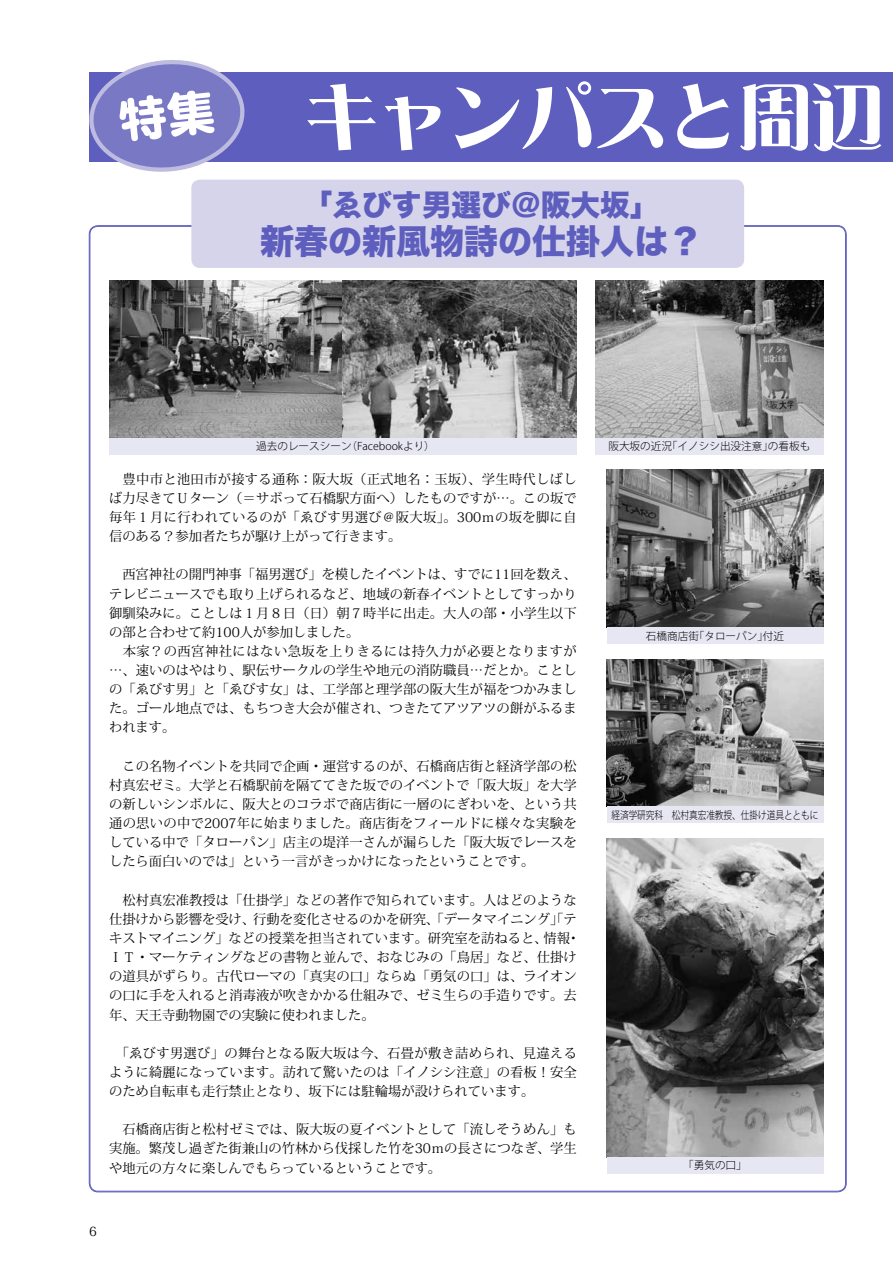
<style>
.page{position:relative;width:893px;height:1263px;background:#fff}
.page>*{position:absolute;margin:0;border:0;box-sizing:border-box;transform-origin:0 0}
.t1{font:72.3px "DF Lei Ga So Std W9";color:#fff}
.t2{font:34.05px "Hira Kaku Std W8";color:#5d5ebd}
.t3{font:29.7px "Hira Kaku Std W8";color:#5d5ebd}
.t4{font:13.35px/19.2px "Koz Min Pro";letter-spacing:.005em;color:#000;text-align:justify}
.t5{font:12.75px "Koz Min Pro";color:#000}
.t6{font:300 10.65px "Koz Go Pro";color:#000}
.t7{font:300 10.65px "Koz Go Pro";color:#000;scale:.82 1}
</style>
<div class="page">
<div style="left:89px;top:72px;width:804px;height:89px;background:#5d5ebd"></div>
<div style="left:191px;top:180px;width:553px;height:88px;background:#d6d4eb;border-radius:9px"></div>
<img style="left:109px;top:281px;width:468px;height:157px">
<div style="left:109px;top:438px;width:468px;height:16px;background:#e7e6f3"></div>
<img style="left:595px;top:281px;width:228px;height:157px">
<div style="left:595px;top:438px;width:228px;height:16px;background:#e7e6f3"></div>
<img style="left:607px;top:470px;width:216px;height:157px">
<div style="left:607px;top:627px;width:216px;height:17px;background:#e7e6f3"></div>
<img style="left:607px;top:838px;width:216px;height:319px">
<div style="left:607px;top:1157px;width:216px;height:17px;background:#e7e6f3"></div>
<img style="left:607px;top:659px;width:216px;height:147px">
<div style="left:607px;top:806px;width:216px;height:17px;background:#e7e6f3"></div>
<svg style="left:89px;top:60px;width:156px;height:112px"></svg>
<h1 class="t1" style="left:305px;top:78px;width:580px">キャンパスと周辺</h1>
<h3 class="t3" style="left:303px;top:188px;width:359px">「ゑびす男選び＠阪大坂」</h3>
<h2 class="t2" style="left:260px;top:222px;width:444px">新春の新風物詩の仕掛人は？</h2>
<p class="t6" style="left:256px;top:439px;width:180px">過去のレースシーン（Facebookより）</p>
<p class="t6" style="left:608px;top:439px;width:203px">阪大坂の近況「イノシシ出没注意」の看板も</p>
<p class="t4" style="left:109px;top:469px;width:469px">　豊中市と池田市が接する通称：阪大坂（正式地名：玉坂）、学生時代しばしば力尽きてＵターン（＝サボって石橋駅方面へ）したものですが…。この坂で毎年１月に行われているのが「ゑびす男選び＠阪大坂」。300ｍの坂を脚に自信のある？参加者たちが駆け上がって行きます。</p>
<p class="t4" style="left:109px;top:564px;width:469px;text-align:left">　西宮神社の開門神事「福男選び」を模したイベントは、すでに11回を数え、テレビニュースでも取り上げられるなど、地域の新春イベントとしてすっかり御馴染みに。ことしは１月８日（日）朝７時半に出走。大人の部・小学生以下の部と合わせて約100人が参加しました。<br>　本家？の西宮神社にはない急坂を上りきるには持久力が必要となりますが…、速いのはやはり、駅伝サークルの学生や地元の消防職員…だとか。ことしの「ゑびす男」と「ゑびす女」は、工学部と理学部の阪大生が福をつかみました。ゴール地点では、もちつき大会が催され、つきたてアツアツの餅がふるまわれます。</p>
<p class="t4" style="left:109px;top:756px;width:469px">　この名物イベントを共同で企画・運営するのが、石橋商店街と経済学部の松村真宏ゼミ。大学と石橋駅前を隔ててきた坂でのイベントで「阪大坂」を大学の新しいシンボルに、阪大とのコラボで商店街に一層のにぎわいを、という共通の思いの中で2007年に始まりました。商店街をフィールドに様々な実験をしている中で「タローパン」店主の堤洋一さんが漏らした「阪大坂でレースをしたら面白いのでは」という一言がきっかけになったということです。</p>
<p class="t4" style="left:109px;top:890px;width:473px;text-align:left">　松村真宏准教授は「仕掛学」などの著作で知られています。人はどのような仕掛けから影響を受け、行動を変化させるのかを研究、「データマイニング」「テキストマイニング」などの授業を担当されています。研究室を訪ねると、情報・ＩＴ・マーケティングなどの書物と並んで、おなじみの「鳥居」など、仕掛けの道具がずらり。古代ローマの「真実の口」ならぬ「勇気の口」は、ライオンの口に手を入れると消毒液が吹きかかる仕組みで、ゼミ生らの手造りです。去年、天王寺動物園での実験に使われました。</p>
<p class="t4" style="left:109px;top:1043px;width:469px">　「ゑびす男選び」の舞台となる阪大坂は今、石畳が敷き詰められ、見違えるように綺麗になっています。訪れて驚いたのは「イノシシ注意」の看板！安全のため自転車も走行禁止となり、坂下には駐輪場が設けられています。</p>
<p class="t4" style="left:109px;top:1119px;width:469px">　石橋商店街と松村ゼミでは、阪大坂の夏イベントとして「流しそうめん」も実施。繁茂し過ぎた街兼山の竹林から伐採した竹を30ｍの長さにつなぎ、学生や地元の方々に楽しんでもらっているということです。</p>
<p class="t6" style="left:646px;top:629px;width:140px">石橋商店街「タローパン」付近</p>
<p class="t7" style="left:611px;top:808px;width:254px">経済学研究科　松村真宏准教授、仕掛け道具とともに</p>
<p class="t6" style="left:683px;top:1158px;width:65px">「勇気の口」</p>
<p class="t5" style="left:89px;top:1222px;width:9px">6</p>
</div>
